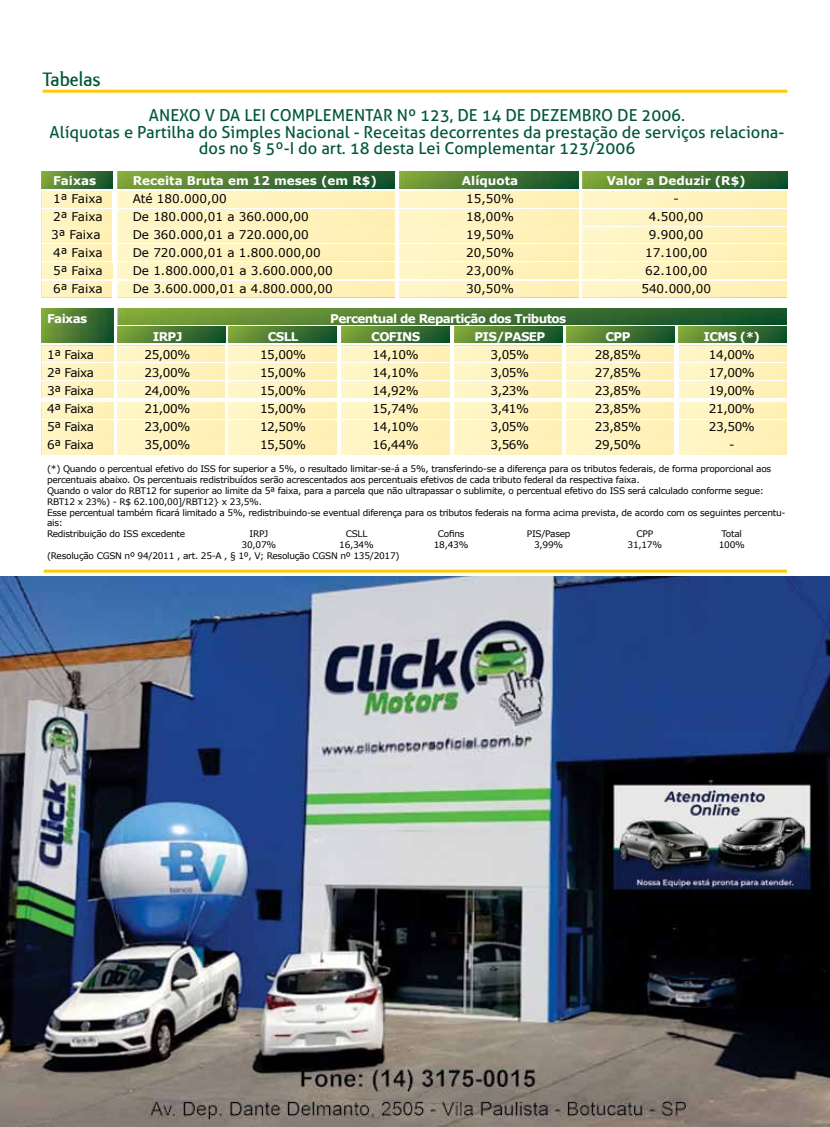
<style>
.page{position:relative;width:830px;height:1127px;background:#fff}
.page>*{position:absolute;margin:0;border:0;box-sizing:border-box;transform-origin:0 0}
.t1{font:21px "Alex";color:#005835}
.t2{font:16.5px/16.5px "Aller";color:#005835;text-align:center}
.t3{font:12px "Verdana";color:#000}
.t4{font:700 12px "Verdana";letter-spacing:-.05em;color:#fff}
.t5{font:700 12px "Verdana";color:#fff}
.t6{font:9px/10.8px "Verdana";letter-spacing:-.03em;color:#000}
</style>
<div class="page">
<hr style="left:829px;top:0;width:1px;height:1127px;background:#ebece9">
<hr style="left:43px;top:90px;width:744px;height:3px;background:#ffcb05">
<img style="left:42px;top:172px;width:70px;height:17px">
<img style="left:117px;top:172px;width:277px;height:17px">
<img style="left:399px;top:172px;width:178px;height:17px">
<img style="left:582px;top:172px;width:204px;height:17px">
<svg style="left:42px;top:191px;width:744px;height:105px;background:#fff3c2"></svg>
<img style="left:42px;top:308px;width:72px;height:34px">
<img style="left:117px;top:308px;width:669px;height:17px">
<img style="left:117px;top:327px;width:108px;height:15px">
<img style="left:229px;top:327px;width:107px;height:15px">
<img style="left:341px;top:327px;width:108px;height:15px">
<img style="left:454px;top:327px;width:108px;height:15px">
<img style="left:566px;top:327px;width:108px;height:15px">
<img style="left:678px;top:327px;width:108px;height:15px">
<img style="left:42px;top:345px;width:71px;height:1px">
<img style="left:117px;top:345px;width:107px;height:1px">
<img style="left:229px;top:345px;width:107px;height:1px">
<img style="left:341px;top:345px;width:108px;height:1px">
<img style="left:454px;top:345px;width:107px;height:1px">
<img style="left:566px;top:345px;width:107px;height:1px">
<img style="left:679px;top:345px;width:107px;height:1px">
<svg style="left:42px;top:346px;width:744px;height:109px;background:#fff4c4"></svg>
<hr style="left:44px;top:570px;width:742px;height:3px;background:#ffcb05">
<img style="left:0;top:577px;width:829px;height:550px">
<h1 class="t1" style="left:43px;top:68px;width:59px">Tabelas</h1>
<h2 class="t2" style="left:50px;top:107px;width:736px">ANEXO V DA LEI COMPLEMENTAR Nº 123, DE 14 DE DEZEMBRO DE 2006.<br>Alíquotas e Partilha do Simples Nacional - Receitas decorrentes da prestação de serviços relaciona&shy;dos no § 5º-I do art. 18 desta Lei Complementar 123/2006</h2>
<h3 class="t4" style="left:53px;top:172px;width:45px">Faixas</h3>
<h3 class="t5" style="left:133px;top:172px;width:245px">Receita Bruta em 12 meses (em R$)</h3>
<h3 class="t5" style="left:461px;top:172px;width:58px">Alíquota</h3>
<h3 class="t5" style="left:606px;top:172px;width:140px">Valor a Deduzir (R$)</h3>
<h3 class="t3" style="left:53px;top:191px;width:51px">1ª Faixa</h3>
<h3 class="t3" style="left:133px;top:191px;width:95px">Até 180.000,00</h3>
<h3 class="t3" style="left:466px;top:191px;width:49px">15,50%</h3>
<h3 class="t3" style="left:673px;top:191px;width:7px">-</h3>
<h3 class="t3" style="left:53px;top:209px;width:51px">2ª Faixa</h3>
<h3 class="t3" style="left:133px;top:209px;width:177px">De 180.000,01 a 360.000,00</h3>
<h3 class="t3" style="left:466px;top:209px;width:49px">18,00%</h3>
<h3 class="t3" style="left:648px;top:209px;width:56px">4.500,00</h3>
<h3 class="t3" style="left:51px;top:227px;width:51px">3ª Faixa</h3>
<h3 class="t3" style="left:133px;top:227px;width:177px">De 360.000,01 a 720.000,00</h3>
<h3 class="t3" style="left:466px;top:227px;width:49px">19,50%</h3>
<h3 class="t3" style="left:648px;top:227px;width:56px">9.900,00</h3>
<h3 class="t3" style="left:53px;top:245px;width:51px">4ª Faixa</h3>
<h3 class="t3" style="left:133px;top:245px;width:189px">De 720.000,01 a 1.800.000,00</h3>
<h3 class="t3" style="left:466px;top:245px;width:49px">20,50%</h3>
<h3 class="t3" style="left:644px;top:245px;width:64px">17.100,00</h3>
<h3 class="t3" style="left:53px;top:263px;width:51px">5ª Faixa</h3>
<h3 class="t3" style="left:133px;top:263px;width:201px">De 1.800.000,01 a 3.600.000,00</h3>
<h3 class="t3" style="left:466px;top:263px;width:49px">23,00%</h3>
<h3 class="t3" style="left:645px;top:263px;width:64px">62.100,00</h3>
<h3 class="t3" style="left:53px;top:281px;width:51px">6ª Faixa</h3>
<h3 class="t3" style="left:133px;top:281px;width:201px">De 3.600.000,01 a 4.800.000,00</h3>
<h3 class="t3" style="left:466px;top:281px;width:49px">30,50%</h3>
<h3 class="t3" style="left:641px;top:281px;width:71px">540.000,00</h3>
<h3 class="t4" style="left:47px;top:310px;width:42px">Faixas</h3>
<h3 class="t4" style="left:330px;top:310px;width:237px">Percentual de Repartição dos Tributos</h3>
<h3 class="t4" style="left:153px;top:328px;width:31px">IRPJ</h3>
<h3 class="t4" style="left:268px;top:328px;width:32px">CSLL</h3>
<h3 class="t4" style="left:371px;top:328px;width:50px">COFINS</h3>
<h3 class="t4" style="left:474px;top:328px;width:72px">PIS/PASEP</h3>
<h3 class="t4" style="left:605px;top:328px;width:27px">CPP</h3>
<h3 class="t4" style="left:703px;top:328px;width:58px">ICMS (*)</h3>
<h3 class="t3" style="left:47px;top:347px;width:48px">1ª Faixa</h3>
<h3 class="t3" style="left:144px;top:347px;width:48px">25,00%</h3>
<h3 class="t3" style="left:260px;top:347px;width:48px">15,00%</h3>
<h3 class="t3" style="left:372px;top:347px;width:48px">14,10%</h3>
<h3 class="t3" style="left:490px;top:347px;width:40px">3,05%</h3>
<h3 class="t3" style="left:594px;top:347px;width:48px">28,85%</h3>
<h3 class="t3" style="left:708px;top:347px;width:48px">14,00%</h3>
<h3 class="t3" style="left:47px;top:365px;width:48px">2ª Faixa</h3>
<h3 class="t3" style="left:144px;top:365px;width:48px">23,00%</h3>
<h3 class="t3" style="left:260px;top:365px;width:48px">15,00%</h3>
<h3 class="t3" style="left:372px;top:365px;width:48px">14,10%</h3>
<h3 class="t3" style="left:490px;top:365px;width:40px">3,05%</h3>
<h3 class="t3" style="left:594px;top:365px;width:48px">27,85%</h3>
<h3 class="t3" style="left:708px;top:365px;width:48px">17,00%</h3>
<h3 class="t3" style="left:47px;top:383px;width:48px">3ª Faixa</h3>
<h3 class="t3" style="left:144px;top:383px;width:48px">24,00%</h3>
<h3 class="t3" style="left:260px;top:383px;width:48px">15,00%</h3>
<h3 class="t3" style="left:372px;top:383px;width:48px">14,92%</h3>
<h3 class="t3" style="left:490px;top:383px;width:40px">3,23%</h3>
<h3 class="t3" style="left:594px;top:383px;width:48px">23,85%</h3>
<h3 class="t3" style="left:708px;top:383px;width:48px">19,00%</h3>
<h3 class="t3" style="left:47px;top:401px;width:48px">4ª Faixa</h3>
<h3 class="t3" style="left:144px;top:401px;width:48px">21,00%</h3>
<h3 class="t3" style="left:260px;top:401px;width:48px">15,00%</h3>
<h3 class="t3" style="left:372px;top:401px;width:48px">15,74%</h3>
<h3 class="t3" style="left:490px;top:401px;width:40px">3,41%</h3>
<h3 class="t3" style="left:594px;top:401px;width:48px">23,85%</h3>
<h3 class="t3" style="left:708px;top:401px;width:48px">21,00%</h3>
<h3 class="t3" style="left:47px;top:419px;width:48px">5ª Faixa</h3>
<h3 class="t3" style="left:144px;top:419px;width:48px">23,00%</h3>
<h3 class="t3" style="left:260px;top:419px;width:48px">12,50%</h3>
<h3 class="t3" style="left:372px;top:419px;width:48px">14,10%</h3>
<h3 class="t3" style="left:490px;top:419px;width:40px">3,05%</h3>
<h3 class="t3" style="left:594px;top:419px;width:48px">23,85%</h3>
<h3 class="t3" style="left:708px;top:419px;width:48px">23,50%</h3>
<h3 class="t3" style="left:47px;top:437px;width:48px">6ª Faixa</h3>
<h3 class="t3" style="left:144px;top:437px;width:48px">35,00%</h3>
<h3 class="t3" style="left:260px;top:437px;width:48px">15,50%</h3>
<h3 class="t3" style="left:372px;top:437px;width:48px">16,44%</h3>
<h3 class="t3" style="left:490px;top:437px;width:40px">3,56%</h3>
<h3 class="t3" style="left:594px;top:437px;width:48px">29,50%</h3>
<h3 class="t3" style="left:728px;top:437px;width:7px">-</h3>
<p class="t6" style="left:47px;top:464px;width:739px">(*) Quando o percentual efetivo do ISS for superior a 5%, o resultado limitar-se-á a 5%, transferindo-se a diferença para os tributos federais, de forma proporcional aos percentuais abaixo. Os percentuais redistribuídos serão acrescentados aos percentuais efetivos de cada tributo federal da respectiva faixa.<br>Quando o valor do RBT12 for superior ao limite da 5ª faixa, para a parcela que não ultrapassar o sublimite, o percentual efetivo do ISS será calculado conforme segue:<br>RBT12 x 23%) - R$ 62.100,00]/RBT12} x 23,5%.<br>Esse percentual também ficará limitado a 5%, redistribuindo-se eventual diferença para os tributos federais na forma acima prevista, de acordo com os seguintes percentu&shy;ais:<br>Redistribuição do ISS excedente</p>
<p class="t6" style="left:249px;top:528px;width:20px">IRPJ</p>
<p class="t6" style="left:345px;top:528px;width:23px">CSLL</p>
<p class="t6" style="left:437px;top:528px;width:28px">Cofins</p>
<p class="t6" style="left:526px;top:528px;width:45px">PIS/Pasep</p>
<p class="t6" style="left:636px;top:528px;width:18px">CPP</p>
<p class="t6" style="left:721px;top:528px;width:22px">Total</p>
<p class="t6" style="left:241px;top:539px;width:36px">30,07%</p>
<p class="t6" style="left:339px;top:539px;width:36px">16,34%</p>
<p class="t6" style="left:433px;top:539px;width:36px">18,43%</p>
<p class="t6" style="left:534px;top:539px;width:31px">3,99%</p>
<p class="t6" style="left:627px;top:539px;width:36px">31,17%</p>
<p class="t6" style="left:718px;top:539px;width:28px">100%</p>
<p class="t6" style="left:47px;top:550px;width:354px">(Resolução CGSN nº 94/2011 , art. 25-A , § 1º, V; Resolução CGSN nº 135/2017)</p>
</div>
